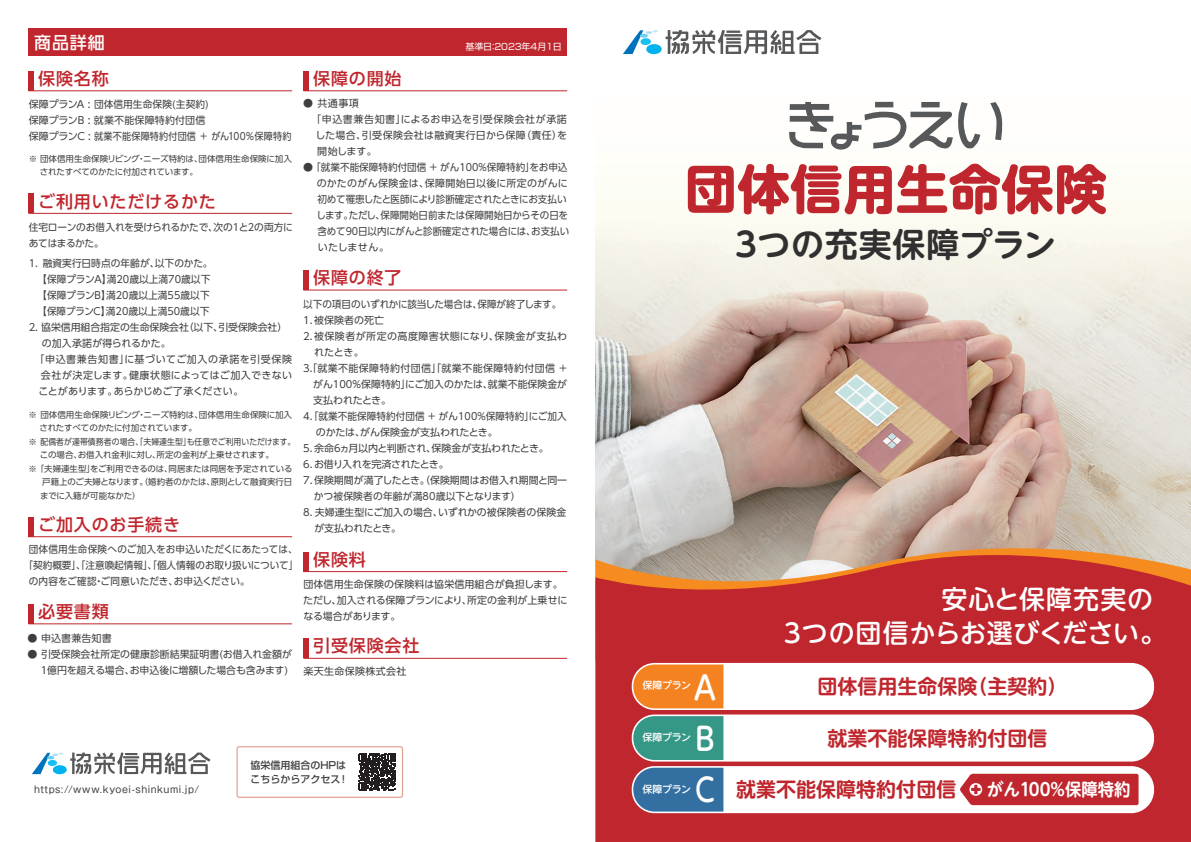
<style>
.page{position:relative;width:1191px;height:842px;background:#fff}
.page>*{position:absolute;margin:0;border:0;box-sizing:border-box;transform-origin:0 0}
.t1{font:700 52.8px "UD Shin M Go Pro";color:#c0262d}
.t2{font:700 33px "UD Shin M Go Pro De";letter-spacing:.02em;color:#312f30}
.t3{font:500 32px "UD Shin M Go Pro";color:#fff;scale:.9 1}
.t4{font:500 26px/34px "UD Shin M Go Pro";letter-spacing:.03em;color:#fff}
.t5{font:700 20px "UD Shin M Go Pro De";color:#c0262d}
.t6{font:700 17.5px "UD Shin M Go Pro De";color:#fff;scale:.94 1}
.t7{font:500 17px "UD Shin Go Pro";letter-spacing:.05em;color:#c0262d}
.t8{font:500 17px "UD Shin Go Pro";color:#fff}
.t9{font:10px/16px "UD Shin Go Pro";color:#3e3e3f}
.t10{font:10px "UD Shin Go Pro";color:#3e3e3f;scale:.96 1}
.t11{font:10px/16px "UD Shin Go Pro";letter-spacing:-.025em;color:#3e3e3f}
.t12{font:10px "UD Shin Go Pro";letter-spacing:.035em;color:#3e3e3f}
.t13{font:10px "UD Shin Go Pro";letter-spacing:.02em;color:#3e3e3f;scale:.96 1}
.t14{font:10px "UD Shin Go Pro";letter-spacing:.04em;color:#3e3e3f}
.t15{font:10px "UD Shin Go Pro";letter-spacing:.045em;color:#3e3e3f}
.t16{font:10px "UD Shin Go Pro";letter-spacing:-.02em;color:#3e3e3f}
.t17{font:10px "UD Shin Go Pro";letter-spacing:.06em;color:#3e3e3f}
.t18{font:10px "UD Shin Go Pro";letter-spacing:.03em;color:#3e3e3f}
.t19{font:10px "UD Shin Go Pro";letter-spacing:.055em;color:#3e3e3f}
.t20{font:500 10px/14px "Shin Go Pr 5";color:#3e3e3f}
.t21{font:10px "UD Shin Go Pro";letter-spacing:-.035em;color:#3e3e3f}
.t22{font:500 10px "UD Shin M Go Pro";letter-spacing:-.03em;color:#fff}
.t23{font:9.5px "Gothic MB101 Pro";letter-spacing:.055em;color:#3e3e3f}
.t24{font:9px "Shin Go Pr 5";letter-spacing:-.005em;color:#fff}
.t25{font:8.5px/13.5px "UD Shin Go Pro";letter-spacing:-.005em;color:#3e3e3f}
.t26{font:8.5px "UD Shin Go Pro";letter-spacing:.015em;color:#3e3e3f}
.t27{font:8.5px "UD Shin Go Pro";letter-spacing:-.03em;color:#3e3e3f}
.s1{font-family:"UD Shin M Go Pro";font-weight:500;font-size:32px;color:#fff}
</style>
<div class="page">
<img style="left:596px;top:37px;width:595px;height:487px">
<svg style="left:595px;top:528px;width:596px;height:314px;background:#c24644"></svg>
<div style="left:633px;top:664px;width:519px;height:44px;background:#fff;border-radius:21px"></div>
<div style="left:631px;top:663px;width:523px;height:47px;border:3px solid #fff;border-radius:21px"></div>
<div style="left:633px;top:716px;width:519px;height:44px;background:#fff;border-radius:21px"></div>
<div style="left:631px;top:714px;width:523px;height:47px;border:3px solid #fff;border-radius:21px"></div>
<div style="left:633px;top:768px;width:519px;height:43px;background:#fff;border-radius:21px"></div>
<div style="left:631px;top:766px;width:523px;height:47px;border:3px solid #fff;border-radius:21px"></div>
<svg style="left:633px;top:664px;width:90px;height:44px;background:#f38227"></svg>
<svg style="left:633px;top:716px;width:90px;height:44px;background:#3e9584"></svg>
<div style="left:633px;top:768px;width:90px;height:43px;background:#3370a1"></div>
<div style="left:960px;top:774px;width:178px;height:31px;background:#c0262d"></div>
<svg style="left:236px;top:746px;width:167px;height:52px"></svg>
<svg style="left:623px;top:30px;width:198px;height:24px"></svg>
<svg style="left:32px;top:752px;width:178px;height:22px"></svg>
<div style="left:28px;top:28px;width:539px;height:28px;background:#c0262d"></div>
<div style="left:28px;top:71px;width:6px;height:20px;background:#c0262d"></div>
<hr style="left:28px;top:91px;width:264px;height:1px;background:#c0262d">
<div style="left:28px;top:194px;width:6px;height:19px;background:#c0262d"></div>
<hr style="left:28px;top:213px;width:264px;height:1px;background:#c0262d">
<div style="left:28px;top:517px;width:6px;height:20px;background:#c0262d"></div>
<hr style="left:28px;top:536px;width:264px;height:1px;background:#c0262d">
<div style="left:28px;top:604px;width:6px;height:20px;background:#c0262d"></div>
<hr style="left:28px;top:624px;width:264px;height:1px;background:#c0262d">
<div style="left:303px;top:71px;width:6px;height:20px;background:#c0262d"></div>
<hr style="left:303px;top:91px;width:264px;height:1px;background:#c0262d">
<div style="left:303px;top:270px;width:6px;height:20px;background:#c0262d"></div>
<hr style="left:303px;top:290px;width:264px;height:1px;background:#c0262d">
<div style="left:303px;top:552px;width:6px;height:20px;background:#c0262d"></div>
<hr style="left:303px;top:571px;width:264px;height:1px;background:#c0262d">
<div style="left:303px;top:638px;width:6px;height:20px;background:#c0262d"></div>
<hr style="left:303px;top:658px;width:264px;height:1px;background:#c0262d">
<svg style="left:788px;top:102px;width:192px;height:49px"></svg>
<svg style="left:990px;top:102px;width:13px;height:38px"></svg>
<h3 class="t8" style="left:34px;top:28px;width:72px">商品詳細</h3>
<h3 class="t7" style="left:38px;top:65px;width:72px">保険名称</h3>
<p class="t9" style="left:29px;top:95px;width:264px">保障プランA : 団体信用生命保険(主契約)<br>保障プランB : 就業不能保障特約付団信<br>保障プランC : 就業不能保障特約付団信 ＋ がん100％保障特約</p>
<p class="t25" style="left:29px;top:152px;width:265px">※ 団体信用生命保険リビング・ニーズ特約は、団体信用生命保険に加入　 されたすべてのかたに付加されています。</p>
<h3 class="t7" style="left:38px;top:187px;width:179px">ご利用いただけるかた</h3>
<p class="t11" style="left:29px;top:218px;width:266px">住宅ローンのお借入れを受けられるかたで、次の1と2の両方にあてはまるかた。</p>
<p class="t9" style="left:29px;top:255px;width:185px;text-align:center">1．融資実行日時点の年齢が、以下のかた。　 【保障プランA】満20歳以上満70歳以下　 【保障プランB】満20歳以上満55歳以下【保障プランC】満20歳以上満50歳以下</p>
<p class="t9" style="left:29px;top:319px;width:260px">2. 協栄信用組合指定の生命保険会社（以下、引受保険会社）</p>
<p class="t9" style="left:29px;top:335px;width:143px">　 の加入承諾が得られるかた。</p>
<p class="t17" style="left:34px;top:351px;width:259px">「申込書兼告知書」に基づいてご加入の承諾を引受保険</p>
<p class="t18" style="left:41px;top:367px;width:253px">会社が決定します。健康状態によってはご加入できない</p>
<p class="t9" style="left:39px;top:383px;width:206px">ことがあります。あらかじめご了承ください。</p>
<p class="t25" style="left:28px;top:407px;width:265px">※ 団体信用生命保険リビング・ニーズ特約は、団体信用生命保険に加入</p>
<p class="t27" style="left:28px;top:421px;width:170px">　 されたすべてのかたに付加されています。</p>
<p class="t26" style="left:28px;top:434px;width:268px">※ 配偶者が連帯債務者の場合、「夫婦連生型」も任意でご利用いただけます。</p>
<p class="t25" style="left:40px;top:448px;width:236px">この場合、お借入れ金利に対し、所定の金利が上乗せされます。</p>
<p class="t25" style="left:28px;top:461px;width:266px">※「夫婦連生型」をご利用できるのは、同居または同居を予定されている</p>
<p class="t25" style="left:28px;top:475px;width:265px">　 戸籍上のご夫婦となります。（婚約者のかたは、原則として融資実行日</p>
<p class="t25" style="left:40px;top:488px;width:102px">までに入籍が可能なかた）</p>
<h3 class="t7" style="left:38px;top:511px;width:143px">ご加入のお手続き</h3>
<p class="t13" style="left:29px;top:541px;width:282px">団体信用生命保険へのご加入をお申込いただくにあたっては、</p>
<p class="t10" style="left:24px;top:557px;width:288px">「契約概要」、「注意喚起情報」、「個人情報のお取り扱いについて」</p>
<p class="t10" style="left:29px;top:573px;width:232px">の内容をご確認・ご同意いただき、お申込ください。</p>
<h3 class="t7" style="left:38px;top:598px;width:72px">必要書類</h3>
<p class="t9" style="left:28px;top:630px;width:86px">● 申込書兼告知書</p>
<p class="t9" style="left:27px;top:646px;width:266px">● 引受保険会社所定の健康診断結果証明書(お借入れ金額が　 1億円を超える場合、お申込後に増額した場合も含みます)</p>
<p class="t24" style="left:465px;top:39px;width:98px">基準日：202３年4月1日</p>
<h3 class="t7" style="left:313px;top:65px;width:90px">保障の開始</h3>
<p class="t9" style="left:303px;top:95px;width:57px">● 共通事項</p>
<p class="t19" style="left:311px;top:111px;width:257px">「申込書兼告知書」によるお申込を引受保険会社が承諾</p>
<p class="t14" style="left:303px;top:127px;width:265px">　 した場合、引受保険会社は融資実行日から保障（責任）を</p>
<p class="t9" style="left:303px;top:143px;width:75px">　 開始します。</p>
<p class="t9" style="left:316px;top:159px;width:254px;text-indent:-13px">●「就業不能保障特約付団信 + がん100％保障特約」をお申込のかたのがん保険金は、保障開始日以後に所定のがんに初めて罹患したと医師により診断確定されたときにお支払いします。ただし、保障開始日前または保障開始日からその日を含めて90日以内にがんと診断確定された場合には、お支払いいたしません。</p>
<h3 class="t7" style="left:313px;top:264px;width:90px">保障の終了</h3>
<p class="t10" style="left:303px;top:296px;width:270px">以下の項目のいずれかに該当した場合は、保障が終了します。</p>
<p class="t9" style="left:303px;top:312px;width:83px">1．被保険者の死亡</p>
<p class="t15" style="left:303px;top:328px;width:265px">2．被保険者が所定の高度障害状態になり、保険金が支払わ</p>
<p class="t9" style="left:314px;top:344px;width:51px">れたとき。</p>
<p class="t12" style="left:303px;top:360px;width:266px">3.「就業不能保障特約付団信」「就業不能保障特約付団信 ＋</p>
<p class="t9" style="left:313px;top:376px;width:256px">がん100％保障特約」にご加入のかたは、就業不能保険金が</p>
<p class="t11" style="left:303px;top:392px;width:89px">　支払われたとき。</p>
<p class="t9" style="left:303px;top:408px;width:265px">4．「就業不能保障特約付団信 + がん100％保障特約」にご加入</p>
<p class="t9" style="left:316px;top:424px;width:183px">のかたは、がん保険金が支払われたとき。</p>
<p class="t16" style="left:303px;top:440px;width:247px">5．余命6ヵ月以内と判断され、保険金が支払われたとき。</p>
<p class="t21" style="left:303px;top:456px;width:147px">6．お借り入れを完済されたとき。</p>
<p class="t9" style="left:303px;top:472px;width:265px">7．保険期間が満了したとき。（保険期間はお借入れ期間と同一</p>
<p class="t9" style="left:314px;top:488px;width:208px">かつ被保険者の年齢が満80歳以下となります）</p>
<p class="t9" style="left:314px;top:504px;width:253px;text-indent:-11px">8. 夫婦連生型にご加入の場合、いずれかの被保険者の保険金が支払われたとき。</p>
<h3 class="t7" style="left:313px;top:545px;width:54px">保険料</h3>
<p class="t9" style="left:303px;top:576px;width:266px">団体信用生命保険の保険料は協栄信用組合が負担します。ただし、加入される保障プランにより、所定の金利が上乗せになる場合があります。</p>
<h3 class="t7" style="left:313px;top:632px;width:108px">引受保険会社</h3>
<p class="t12" style="left:303px;top:663px;width:105px">楽天生命保険株式会社</p>
<p class="t23" style="left:34px;top:782px;width:167px">https://www.kyoei-shinkumi.jp/</p>
<p class="t20" style="left:250px;top:758px;width:99px">協栄信用組合のHPはこちらからアクセス！</p>
<h1 class="t1" style="left:684px;top:146px;width:424px">団体信用生命保険</h1>
<h2 class="t2" style="left:735px;top:218px;width:323px">3つの充実保障プラン</h2>
<p class="t22" style="left:642px;top:677px;width:50px">保障プラン</p>
<h3 class="t3" style="left:694px;top:662px;width:26px">A</h3>
<h3 class="t4" style="left:784px;top:581px;width:384px;text-indent:158px">安心と保障充実の<br>3つの団信からお選びください。</h3>
<h3 class="t5" style="left:817px;top:670px;width:251px">団体信用生命保険（主契約）</h3>
<p class="t22" style="left:642px;top:729px;width:50px">保障プラン</p>
<h3 class="t3" style="left:695px;top:713px;width:23px">B</h3>
<h3 class="t5" style="left:827px;top:722px;width:221px">就業不能保障特約付団信</h3>
<p class="t22" style="left:642px;top:781px;width:50px">保障プラン</p>
<h3 class="t5" style="left:695px;top:773px;width:263px"><span class="s1">C</span> 就業不能保障特約付団信</h3>
<h3 class="t6" style="left:987px;top:775px;width:154px">がん100％保障特約</h3>
</div>
